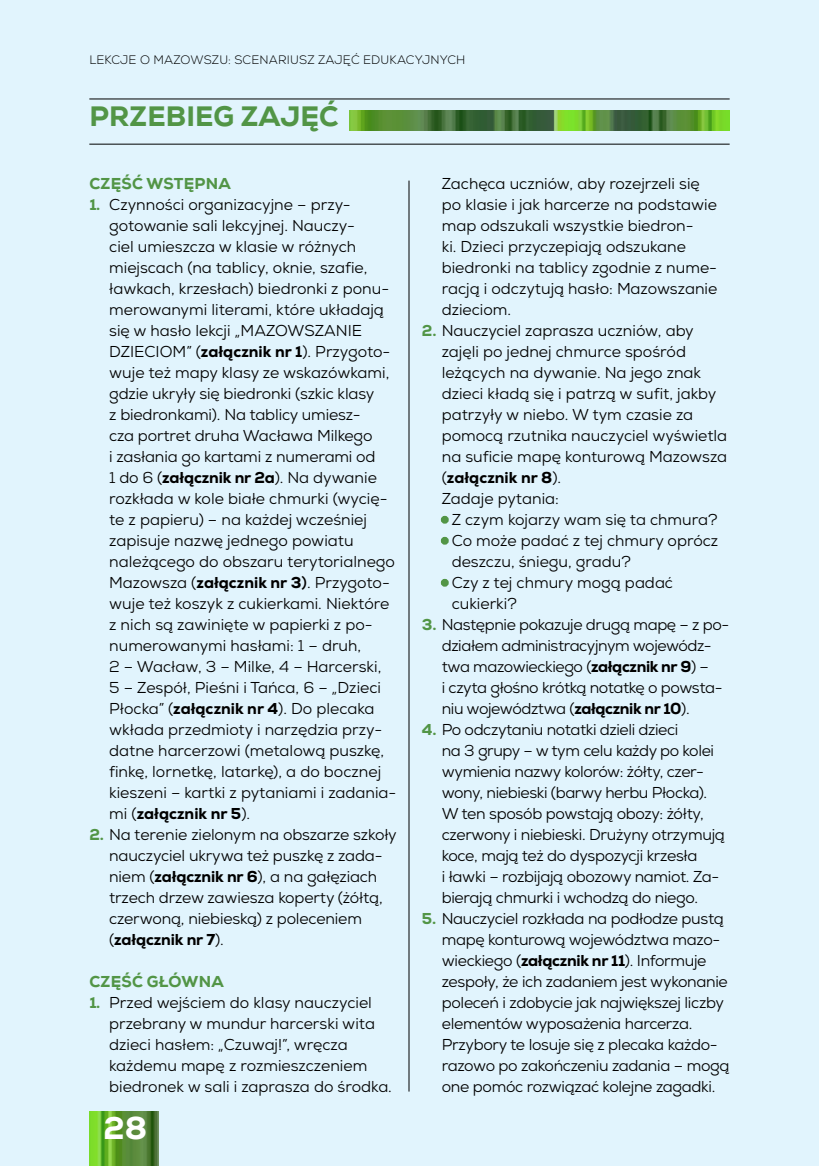
<style>
.page{position:relative;width:819px;height:1166px;background:#e1f4fd}
.page>*{position:absolute;margin:0;border:0;box-sizing:border-box;transform-origin:0 0}
.t1{font:800 31.5px "Nexa";color:#fff}
.t2{font:800 28px "Nexa";letter-spacing:.005em;color:#529546}
.t3{font:15.75px/21px "Nexa";letter-spacing:-.01em;color:#000}
.t4{font:800 15.75px "Nexa";letter-spacing:.015em;color:#529546}
.t5{font:300 12.25px "Nexa";letter-spacing:.015em;color:#000}
.s1{font-weight:800;color:#529546}
.s2{font-weight:800}
.s3{font-weight:700}
.s4{color:#529546}
</style>
<div class="page">
<img style="left:89px;top:1111px;width:70px;height:55px">
<div style="left:441px;top:516px;width:7px;height:8px;border:5px solid #529546;border-radius:50%"></div>
<div style="left:441px;top:537px;width:7px;height:8px;border:5px solid #529546;border-radius:50%"></div>
<div style="left:441px;top:579px;width:7px;height:8px;border:5px solid #529546;border-radius:50%"></div>
<hr style="left:408px;top:181px;width:1px;height:910px;background:#000">
<img style="left:349px;top:111px;width:380px;height:20px">
<hr style="left:89px;top:144px;width:640px;height:1px;background:#000">
<hr style="left:89px;top:99px;width:640px;height:1px;background:#000">
<p class="t5" style="left:89px;top:52px;width:377px">LEKCJE O MAZOWSZU: SCENARIUSZ ZAJĘĆ EDUKACYJNYCH</p>
<h2 class="t2" style="left:89px;top:98px;width:251px">PRZEBIEG ZAJĘĆ</h2>
<p class="t4" style="left:89px;top:174px;width:143px">CZĘŚĆ WSTĘPNA</p>
<p class="t3" style="left:109px;top:194px;width:289px;text-indent:-20px"><span class="s1">1.</span> Czynności organizacyjne – przy&shy;gotowanie sali lekcyjnej. Nauczy-<br>ciel umieszcza w klasie w różnych miejscach (na tablicy, oknie, szafie, ławkach, krzesłach) biedronki z ponu&shy;merowanymi literami, które układają się w hasło lekcji „MAZOWSZANIE DZIECIOM” (<span class="s2">załącznik nr 1</span>). Przygoto&shy;wuje też mapy klasy ze wskazówkami, gdzie ukryły się biedronki (szkic klasy<br>z biedronkami). Na tablicy umiesz-<br>cza portret druha Wacława Milkego<br>i zasłania go kartami z numerami od<br>1 do 6 (<span class="s2">załącznik nr 2a</span>). Na dywanie rozkłada w kole białe chmurki (wycię&shy;te z papieru) – na każdej wcześniej zapisuje nazwę jednego powiatu należącego do obszaru terytorialnego Mazowsza (<span class="s2">załącznik nr 3</span><span class="s3">)</span>. Przygoto&shy;wuje też koszyk z cukierkami. Niektóre z nich są zawinięte w papierki z po&shy;numerowanymi hasłami: 1 – druh,<br>2 – Wacław, 3 – Milke, 4 – Harcerski,<br>5 – Zespół, Pieśni i Tańca, 6 – „Dzieci Płocka” (<span class="s2">załącznik nr 4</span>). Do plecaka wkłada przedmioty i narzędzia przy&shy;datne harcerzowi (metalową puszkę, finkę, lornetkę, latarkę), a do bocznej kieszeni – kartki z pytaniami i zadania&shy;mi (<span class="s2">załącznik nr 5</span>).</p>
<p class="t3" style="left:109px;top:824px;width:289px;text-indent:-20px"><span class="s1">2.</span> Na terenie zielonym na obszarze szkoły nauczyciel ukrywa też puszkę z zada&shy;niem (<span class="s2">załącznik nr 6</span>), a na gałęziach trzech drzew zawiesza koperty (żółtą, czerwoną, niebieską) z poleceniem (<span class="s2">załącznik nr 7</span>).</p>
<p class="t4" style="left:89px;top:971px;width:136px">CZĘŚĆ GŁÓWNA</p>
<p class="t3" style="left:109px;top:992px;width:284px;text-indent:-20px"><span class="s1">1.</span> Przed wejściem do klasy nauczyciel przebrany w mundur harcerski wita dzieci hasłem: „Czuwaj!”, wręcza każdemu mapę z rozmieszczeniem biedronek w sali i zaprasza do środka.</p>
<h1 class="t1" style="left:103px;top:1108px;width:45px">28</h1>
<p class="t3" style="left:441px;top:173px;width:277px">Zachęca uczniów, aby rozejrzeli się po klasie i jak harcerze na podstawie map odszukali wszystkie biedron-<br>ki. Dzieci przyczepiają odszukane biedronki na tablicy zgodnie z nume&shy;racją i odczytują hasło: Mazowszanie dzieciom.</p>
<p class="t3" style="left:441px;top:320px;width:287px;text-indent:-20px"><span class="s1">2.</span> Nauczyciel zaprasza uczniów, aby zajęli po jednej chmurce spośród leżących na dywanie. Na jego znak dzieci kładą się i patrzą w sufit, jakby patrzyły w niebo. W tym czasie za pomocą rzutnika nauczyciel wyświetla na suficie mapę konturową Mazowsza (<span class="s2">załącznik nr 8</span>).<br>Zadaje pytania:</p>
<p class="t3" style="left:441px;top:509px;width:277px"><span class="s4">•</span> Z czym kojarzy wam się ta chmura?</p>
<p class="t3" style="left:451px;top:530px;width:268px;text-indent:-10px"><span class="s4">•</span> Co może padać z tej chmury oprócz deszczu, śniegu, gradu?</p>
<p class="t3" style="left:451px;top:572px;width:223px;text-indent:-10px"><span class="s4">•</span> Czy z tej chmury mogą padać cukierki?</p>
<p class="t3" style="left:441px;top:614px;width:289px;text-indent:-20px"><span class="s1">3.</span> Następnie pokazuje drugą mapę – z po&shy;działem administracyjnym wojewódz&shy;twa mazowieckiego (<span class="s2">załącznik nr 9</span>) –<br>i czyta głośno krótką notatkę o powsta&shy;niu województwa (<span class="s2">załącznik nr 10</span>).</p>
<p class="t3" style="left:441px;top:719px;width:285px;text-indent:-20px"><span class="s1">4.</span> Po odczytaniu notatki dzieli dzieci<br>na 3 grupy – w tym celu każdy po kolei wymienia nazwy kolorów: żółty, czer&shy;wony, niebieski (barwy herbu Płocka).<br>W ten sposób powstają obozy: żółty, czerwony i niebieski. Drużyny otrzymują koce, mają też do dyspozycji krzesła<br>i ławki – rozbijają obozowy namiot. Za&shy;bierają chmurki i wchodzą do niego.</p>
<p class="t3" style="left:441px;top:908px;width:289px;text-indent:-20px"><span class="s1">5.</span> Nauczyciel rozkłada na podłodze pustą mapę konturową województwa mazo&shy;wieckiego (<span class="s2">załącznik nr 11</span>). Informuje zespoły, że ich zadaniem jest wykonanie poleceń i zdobycie jak największej liczby elementów wyposażenia harcerza.<br>Przybory te losuje się z plecaka każdo&shy;razowo po zakończeniu zadania – mogą one pomóc rozwiązać kolejne zagadki.</p>
</div>
